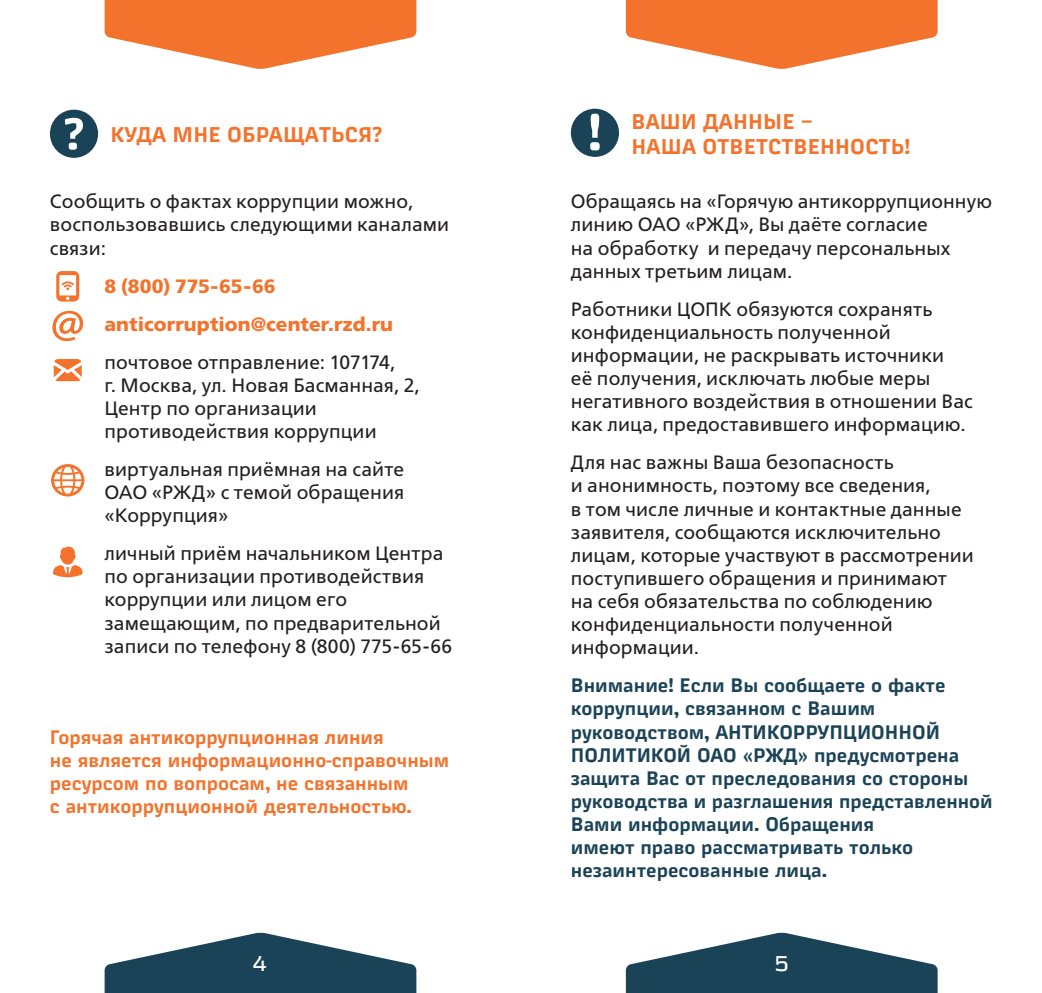
<style>
.page{position:relative;width:1042px;height:993px;background:#fff}
.page>*{position:absolute;margin:0;border:0;box-sizing:border-box;transform-origin:0 0}
.t1{font:500 21px/25.2px "Russian Rail G Pro";letter-spacing:.01em;color:#f3732c}
.t2{font:expanded 21px "Russian Rail G Pro";color:#fff}
.t3{font:19.25px/23.1px "FSRAILWAY Book";letter-spacing:.005em;color:#231f20}
.t4{font:500 19.25px/23.1px "Russian Rail G Pro";color:#1b4358}
.t5{font:500 19.25px/23.1px "Russian Rail G Pro";color:#f3732c}
.t6{font:19.25px/38px "FSRAILWAY Bold";letter-spacing:.005em;color:#f3732c}
</style>
<div class="page">
<svg style="left:105px;top:932px;width:311px;height:60px"></svg>
<svg style="left:105px;top:0;width:311px;height:69px"></svg>
<svg style="left:53px;top:546px;width:30px;height:31px"></svg>
<svg style="left:56px;top:271px;width:23px;height:30px"></svg>
<svg style="left:54px;top:359px;width:28px;height:22px"></svg>
<svg style="left:51px;top:464px;width:33px;height:32px"></svg>
<svg style="left:52px;top:311px;width:31px;height:30px"></svg>
<div style="left:50px;top:110px;width:48px;height:48px;background:#1b4358;border-radius:50%"></div>
<svg style="left:65px;top:118px;width:18px;height:32px"></svg>
<svg style="left:626px;top:0;width:311px;height:69px"></svg>
<svg style="left:626px;top:932px;width:311px;height:60px"></svg>
<div style="left:571px;top:109px;width:48px;height:48px;background:#1b4358;border-radius:50%"></div>
<svg style="left:590px;top:114px;width:9px;height:36px"></svg>
<p class="t1" style="left:111px;top:121px;width:274px">КУДА МНЕ ОБРАЩАТЬСЯ?</p>
<p class="t3" style="left:50px;top:190px;width:401px">Сообщить о фактах коррупции можно, воспользовавшись следующими каналами связи:</p>
<p class="t6" style="left:104px;top:266px;width:290px">8 (800) 775-65-66 anticorruption@center.rzd.ru</p>
<p class="t3" style="left:104px;top:350px;width:316px">почтовое отправление: 107174,<br>г. Москва, ул. Новая Басманная, 2,<br>Центр по организации противодействия коррупции</p>
<p class="t3" style="left:104px;top:457px;width:301px;text-align:justify">виртуальная приёмная на сайте ОАО «РЖД» с темой обращения «Коррупция»</p>
<p class="t3" style="left:104px;top:542px;width:349px">личный приём начальником Центра по организации противодействия коррупции или лицом его замещающим, по предварительной записи по телефону 8 (800) 775-65-66</p>
<p class="t5" style="left:50px;top:724px;width:401px">Горячая антикоррупционная линия<br>не является информационно-справочным ресурсом по вопросам, не связанным<br>с антикоррупционной деятельностью.</p>
<p class="t2" style="left:252px;top:950px;width:16px">4</p>
<p class="t1" style="left:631px;top:108px;width:280px">ВАШИ ДАННЫЕ –<br>НАША ОТВЕТСТВЕННОСТЬ!</p>
<p class="t3" style="left:571px;top:190px;width:423px">Обращаясь на «Горячую антикоррупционную линию ОАО «РЖД», Вы даёте согласие<br>на обработку и передачу персональных данных третьим лицам.</p>
<p class="t3" style="left:571px;top:297px;width:403px">Работники ЦОПК обязуются сохранять конфиденциальность полученной информации, не раскрывать источники<br>её получения, исключать любые меры негативного воздействия в отношении Вас как лица, предоставившего информацию.</p>
<p class="t3" style="left:571px;top:451px;width:405px">Для нас важны Ваша безопасность<br>и анонимность, поэтому все сведения,<br>в том числе личные и контактные данные заявителя, сообщаются исключительно лицам, которые участвуют в рассмотрении поступившего обращения и принимают на себя обязательства по соблюдению конфиденциальности полученной информации.</p>
<p class="t4" style="left:571px;top:673px;width:423px">Внимание! Если Вы сообщаете о факте коррупции, связанном с Вашим руководством, АНТИКОРРУПЦИОННОЙ ПОЛИТИКОЙ ОАО «РЖД» предусмотрена защита Вас от преследования со стороны руководства и разглашения представленной Вами информации. Обращения<br>имеют право рассматривать только незаинтересованные лица.</p>
<p class="t2" style="left:774px;top:950px;width:16px">5</p>
</div>
